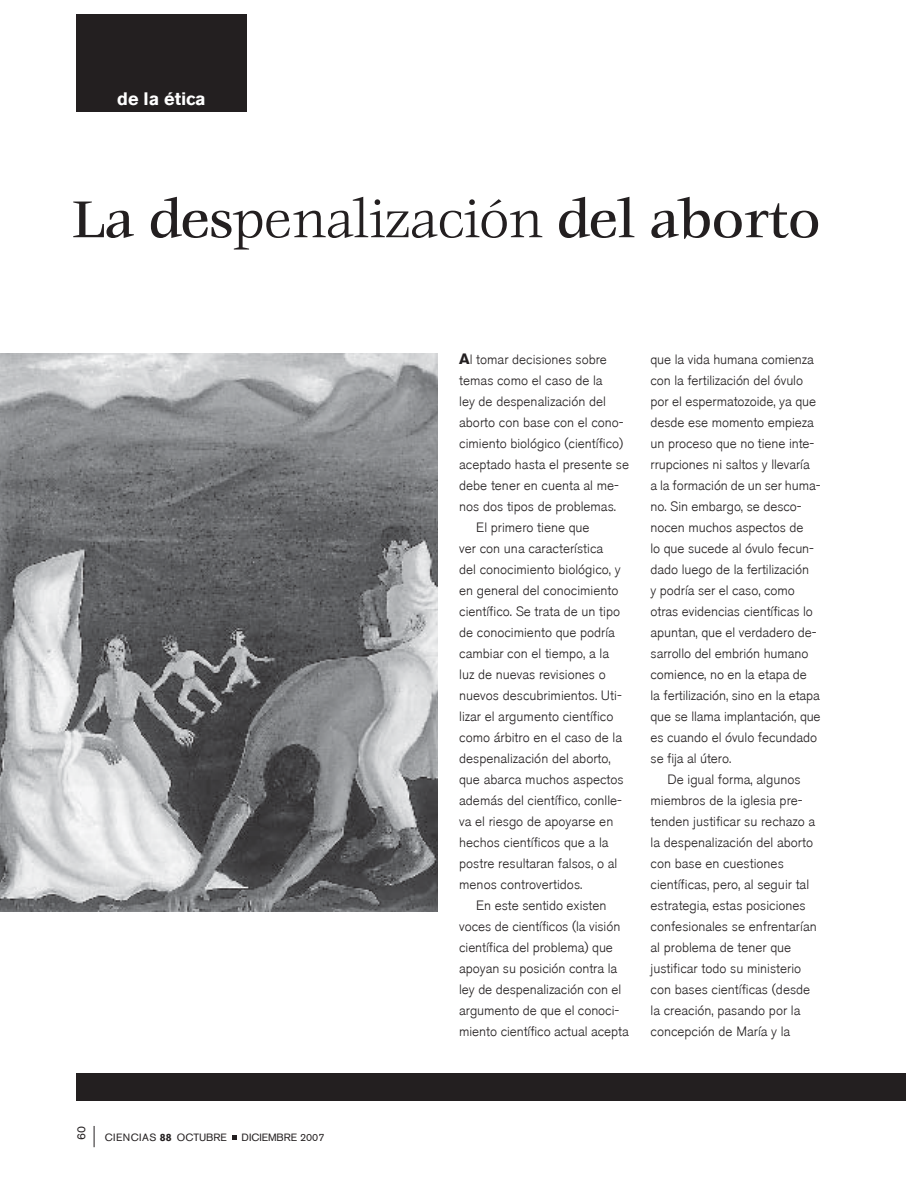
<style>
.page{position:relative;width:918px;height:1188px;background:#fff}
.page>*{position:absolute;margin:0;border:0;box-sizing:border-box;transform-origin:0 0}
.t1{font:500 57px "Veljovic";letter-spacing:-.015em;color:#231f20}
.t2{font:700 18px "Akzidenz Grotesk BE";color:#fff}
.t3{font:300 13.5px/21px "Akzidenz Grotesk BE";color:#231f20}
.t4{font:12px "Akzidenz Grotesk BE";color:#231f20}
.t5{font:10.5px "Akzidenz Grotesk BE";letter-spacing:.05em;color:#231f20}
.t6{font:10.5px "Akzidenz Grotesk BE";color:#231f20}
.s1{font-weight:400}
.s2{font-weight:700}
.s3{font-weight:700;font-size:15px}
</style>
<div class="page">
<div style="left:77px;top:14px;width:170px;height:98px;background:#231f20"></div>
<svg style="left:94px;top:1126px;width:1px;height:21px"></svg>
<svg style="left:232px;top:1136px;width:4px;height:4px"></svg>
<div style="left:77px;top:1073px;width:829px;height:28px;background:#231f20"></div>
<img style="left:0;top:354px;width:438px;height:557px">
<h2 class="t2" style="left:117px;top:89px;width:90px">de la ética</h2>
<h1 class="t1" style="left:71px;top:192px;width:751px">La des<span class="s1">penalización</span> del aborto</h1>
<p class="t4" style="left:75px;top:1140px;width:15px;rotate:-90deg">60</p>
<p class="t5" style="left:105px;top:1132px;width:124px">CIENCIAS <span class="s2">88</span> OCTUBRE</p>
<p class="t6" style="left:242px;top:1132px;width:84px">DICIEMBRE 2007</p>
<p class="t3" style="left:459px;top:349px;width:149px"><span class="s3">A</span>l tomar decisiones sobre</p>
<p class="t3" style="left:459px;top:370px;width:145px">temas como el caso de la</p>
<p class="t3" style="left:459px;top:391px;width:148px">ley de despenalización del</p>
<p class="t3" style="left:459px;top:412px;width:166px">aborto con base con el cono-</p>
<p class="t3" style="left:459px;top:433px;width:166px">cimiento biológico (científico)</p>
<p class="t3" style="left:459px;top:454px;width:171px">aceptado hasta el presente se</p>
<p class="t3" style="left:459px;top:475px;width:161px">debe tener en cuenta al me-</p>
<p class="t3" style="left:459px;top:496px;width:158px">nos dos tipos de problemas.</p>
<p class="t3" style="left:476px;top:517px;width:115px">El primero tiene que</p>
<p class="t3" style="left:459px;top:538px;width:146px">ver con una característica</p>
<p class="t3" style="left:459px;top:559px;width:163px">del co nocimien to biológico, y</p>
<p class="t3" style="left:459px;top:580px;width:161px">en general del conocimiento</p>
<p class="t3" style="left:459px;top:601px;width:162px">científico. Se trata de un tipo</p>
<p class="t3" style="left:459px;top:622px;width:157px">de conocimiento que podría</p>
<p class="t3" style="left:459px;top:643px;width:151px">cambiar con el tiempo, a la</p>
<p class="t3" style="left:459px;top:664px;width:148px">luz de nuevas revisiones o</p>
<p class="t3" style="left:459px;top:685px;width:164px">nuevos descubrimientos. Uti-</p>
<p class="t3" style="left:459px;top:706px;width:156px">lizar el argumento científico</p>
<p class="t3" style="left:459px;top:727px;width:164px">como árbitro en el caso de la</p>
<p class="t3" style="left:459px;top:748px;width:153px">despenalización del aborto,</p>
<p class="t3" style="left:459px;top:769px;width:166px">que abarca muchos aspectos</p>
<p class="t3" style="left:459px;top:790px;width:164px">además del científico, conlle-</p>
<p class="t3" style="left:459px;top:811px;width:156px">va el riesgo de apoyarse en</p>
<p class="t3" style="left:459px;top:832px;width:151px">hechos científicos que a la</p>
<p class="t3" style="left:459px;top:853px;width:160px">postre resultaran falsos, o al</p>
<p class="t3" style="left:459px;top:874px;width:125px">menos controvertidos.</p>
<p class="t3" style="left:476px;top:895px;width:132px">En este sentido existen</p>
<p class="t3" style="left:459px;top:916px;width:163px">voces de científicos (la visión</p>
<p class="t3" style="left:459px;top:937px;width:155px">científica del problema) que</p>
<p class="t3" style="left:459px;top:958px;width:159px">apoyan su posición contra la</p>
<p class="t3" style="left:459px;top:979px;width:164px">ley de despenalización con el</p>
<p class="t3" style="left:459px;top:1000px;width:162px">argumento de que el conoci-</p>
<p class="t3" style="left:459px;top:1021px;width:171px">miento científico actual acepta</p>
<p class="t3" style="left:651px;top:349px;width:172px">que la vida humana comienza con la fertilización del óvulo por el espermatozoide, ya que desde ese momento empieza un proceso que no tiene inte&shy;rrupciones ni saltos y llevaría<br>a la formación de un ser huma&shy;no. Sin embargo, se desco&shy;nocen muchos aspectos de<br>lo que sucede al óvulo fecun&shy;dado luego de la fertilización<br>y podría ser el caso, como otras evidencias científicas lo apuntan, que el verdadero de&shy;sarrollo del embrión humano comience, no en la etapa de<br>la fertilización, sino en la etapa que se llama implantación, que es cuando el óvulo fecundado se fija al útero.</p>
<p class="t3" style="left:651px;top:769px;width:168px;text-indent:17px">De igual forma, algunos miembros de la iglesia pre&shy;tenden justificar su rechazo a la despenalización del aborto con base en cuestiones científicas, pero, al seguir tal estrategia, estas posiciones confesionales se enfrentarían al problema de tener que justificar todo su ministerio con bases científicas (desde la creación, pasando por la concepción de María y la</p>
</div>
